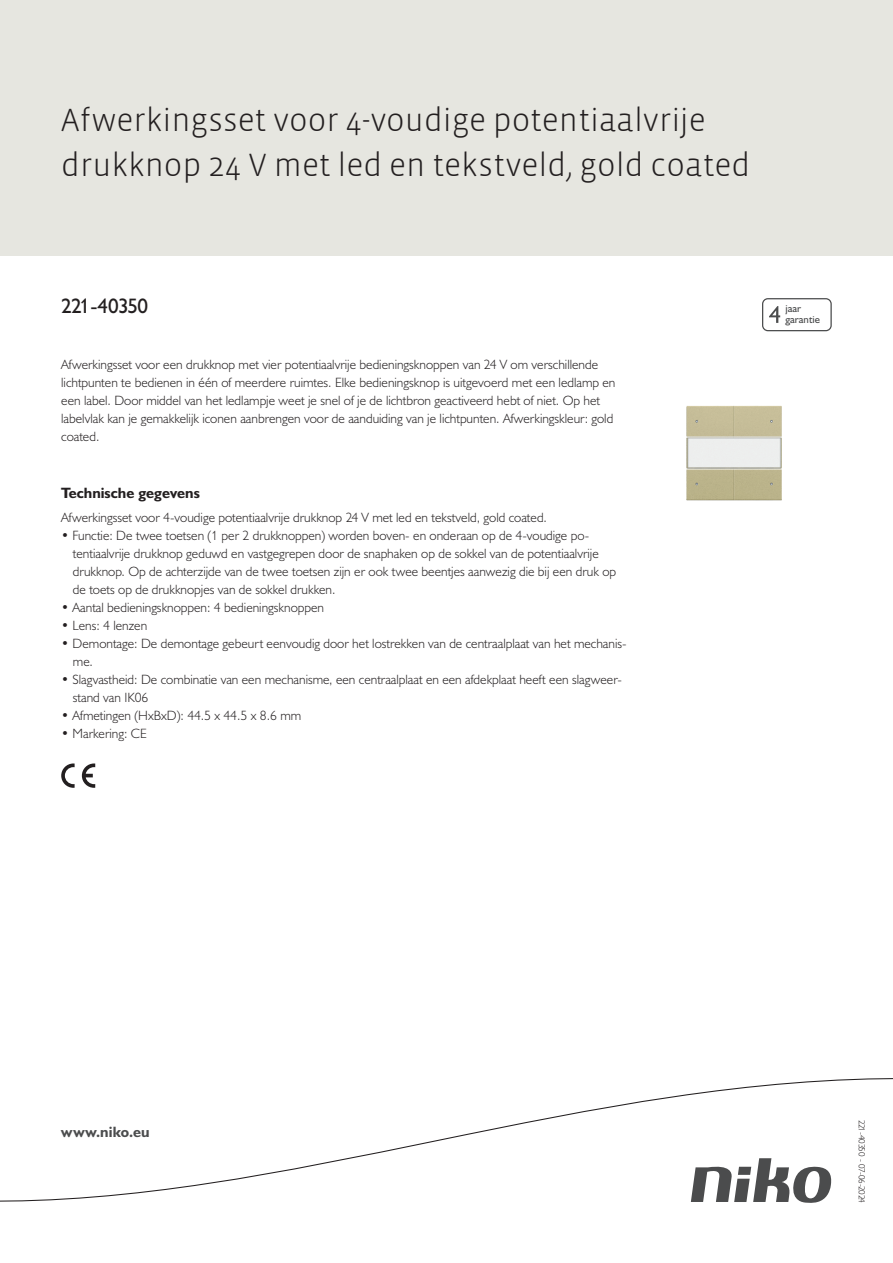
<style>
.page{position:relative;width:893px;height:1263px;background:#fff}
.page>*{position:absolute;margin:0;border:0;box-sizing:border-box;transform-origin:0 0}
.Title_datasheets{font:300 33px/45px "Vista Sans";color:#231f20}
.Article_number{font:21px "Humanist 521 BT";letter-spacing:-.035em;color:#231f20}
.Titles_parts{font:700 15px "Humanist 521 BT";color:#231f20}
.titel_afbeelding{font:700 15px "Humanist 521 BT";letter-spacing:.005em;color:#4b4c4d}
.USP_Bullets{font:300 13.5px/18px "Humanist 521 BT";color:#231f20}
.Platte_tekst_CAB{font:300 13.5px/18px "Humanist 521 BT";color:#231f20}
.t1{font:10.8px/10.8px "Humanist 521 BT";color:#4b4c4d}
.Revision{font:300 9px "Humanist 521 BT";letter-spacing:-.05em;color:#231f20}
</style>
<div class="page">
<div style="left:0;top:0;width:893px;height:255px;background:#e6e6e0"></div>
<svg style="left:82px;top:763px;width:13px;height:25px"></svg>
<svg style="left:61px;top:763px;width:14px;height:25px"></svg>
<svg style="left:762px;top:298px;width:70px;height:33px"></svg>
<svg style="left:0;top:1078px;width:893px;height:125px"></svg>
<img style="left:686px;top:405px;width:96px;height:96px">
<p class="Title_datasheets" style="left:61px;top:98px;width:691px">Afwerkingsset voor 4-voudige potentiaalvrije drukknop 24 V met led en tekstveld, gold coated</p>
<p class="Article_number" style="left:61px;top:293px;width:88px">221-40350</p>
<p class="t1" style="left:785px;top:303px;width:36px">jaar garantie</p>
<p class="Platte_tekst_CAB" style="left:61px;top:355px;width:556px">Afwerkingsset voor een drukknop met vier potentiaalvrije bedieningsknoppen van 24 V om verschillende lichtpunten te bedienen in één of meerdere ruimtes. Elke bedieningsknop is uitgevoerd met een ledlamp en een label. Door middel van het ledlampje weet je snel of je de lichtbron geactiveerd hebt of niet. Op het labelvlak kan je gemakkelijk iconen aanbrengen voor de aanduiding van je lichtpunten. Afwerkingskleur: gold coated.</p>
<p class="Titles_parts" style="left:61px;top:483px;width:140px">Technische gegevens</p>
<p class="Platte_tekst_CAB" style="left:61px;top:508px;width:487px">Afwerkingsset voor 4-voudige potentiaalvrije drukknop 24 V met led en tekstveld, gold coated.</p>
<p class="USP_Bullets" style="left:73px;top:526px;width:545px;text-indent:-12px">• Functie: De twee toetsen (1 per 2 drukknoppen) worden boven- en onderaan op de 4-voudige po&shy;tentiaalvrije drukknop geduwd en vastgegrepen door de snaphaken op de sokkel van de potentiaalvrije drukknop. Op de achterzijde van de twee toetsen zijn er ook twee beentjes aanwezig die bij een druk op de toets op de drukknopjes van de sokkel drukken.</p>
<p class="USP_Bullets" style="left:61px;top:598px;width:264px">• Aantal bedieningsknoppen: 4 bedieningsknoppen</p>
<p class="USP_Bullets" style="left:61px;top:616px;width:87px">• Lens: 4 lenzen</p>
<p class="USP_Bullets" style="left:73px;top:634px;width:555px;text-indent:-12px">• Demontage: De demontage gebeurt eenvoudig door het lostrekken van de centraalplaat van het mechanis&shy;me.</p>
<p class="USP_Bullets" style="left:73px;top:670px;width:550px;text-indent:-12px">• Slagvastheid: De combinatie van een mechanisme, een centraalplaat en een afdekplaat heeft een slagweer&shy;stand van IK06</p>
<p class="USP_Bullets" style="left:61px;top:706px;width:241px">• Afmetingen (HxBxD): 44.5 x 44.5 x 8.6 mm</p>
<p class="USP_Bullets" style="left:61px;top:724px;width:87px">• Markering: CE</p>
<p class="titel_afbeelding" style="left:61px;top:1122px;width:90px">www.niko.eu</p>
<p class="Revision" style="left:868px;top:1120px;width:85px;rotate:90deg">221-40350 - 07-06-2024</p>
</div>
